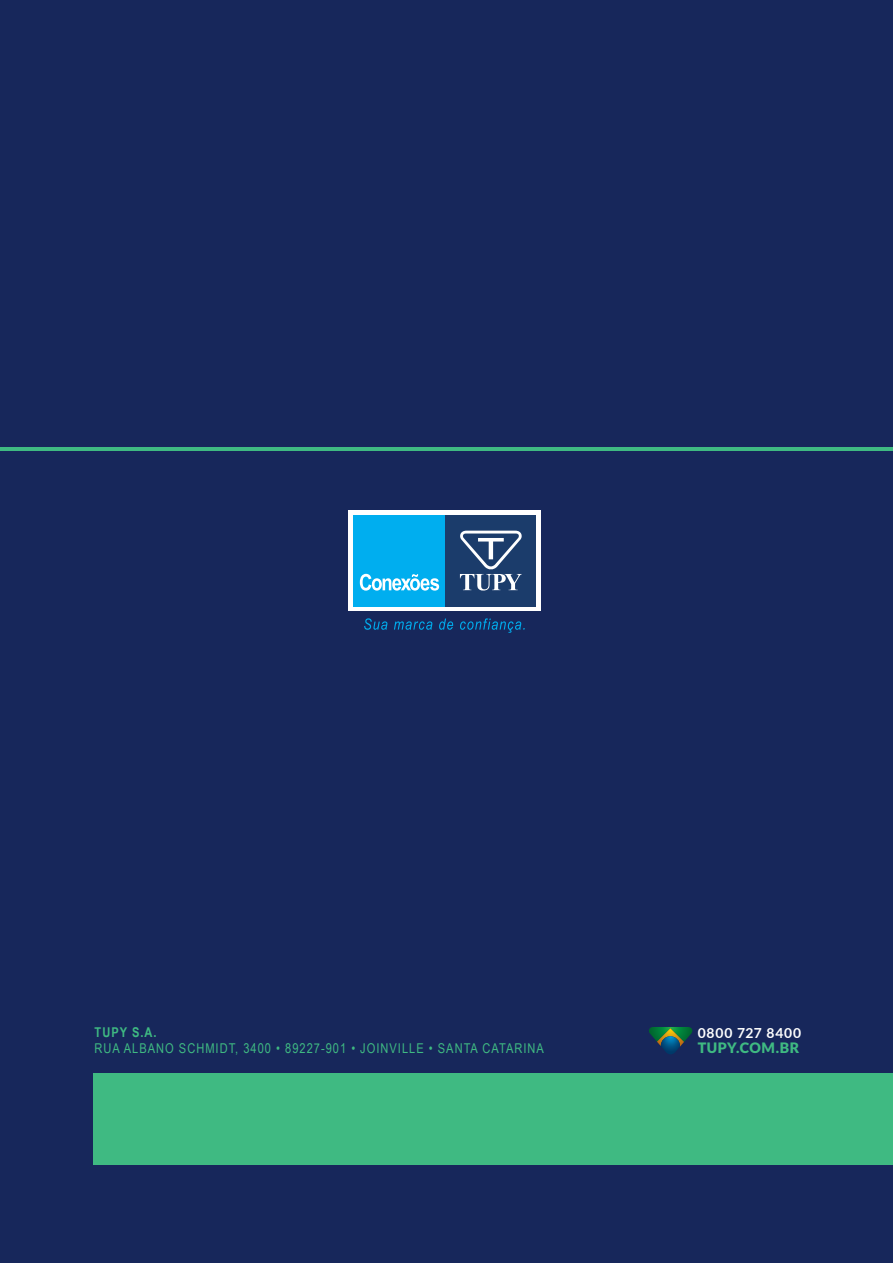
<style>
.page{position:relative;width:893px;height:1263px;background:#17275b}
.page>*{position:absolute;margin:0;border:0;box-sizing:border-box;transform-origin:0 0}
.t1{font:900 14.25px "Lato";letter-spacing:.04em;color:#3fba82}
.t2{font:700 13.8px "Lato";letter-spacing:.055em;color:#fff}
.t3{font:13.5px "Arial Narrow";letter-spacing:.075em;color:#3fba82}
.t4{font:700 13.5px "Arial Narrow";color:#3fba82}
</style>
<div class="page">
<div style="left:94px;top:1073px;width:799px;height:91px;background:#3fba82"></div>
<hr style="left:0;top:447px;width:893px;height:3px;background:#3fba82">
<svg style="left:649px;top:1027px;width:44px;height:27px"></svg>
<div style="left:349px;top:510px;width:192px;height:101px;background:#fff"></div>
<div style="left:445px;top:515px;width:91px;height:91px;background:#1b3c6b"></div>
<svg style="left:459px;top:531px;width:63px;height:59px"></svg>
<div style="left:353px;top:515px;width:92px;height:91px;background:#00aeef"></div>
<svg style="left:360px;top:574px;width:79px;height:17px"></svg>
<svg style="left:364px;top:618px;width:23px;height:12px"></svg>
<svg style="left:394px;top:621px;width:38px;height:9px"></svg>
<svg style="left:439px;top:618px;width:14px;height:12px"></svg>
<svg style="left:460px;top:618px;width:65px;height:15px"></svg>
<p class="t4" style="left:95px;top:1022px;width:64px">TUPY S.A.</p>
<p class="t3" style="left:95px;top:1038px;width:451px">RUA ALBANO SCHMIDT, 3400 • 89227-901 • JOINVILLE • SANTA CATARINA</p>
<p class="t2" style="left:698px;top:1023px;width:105px">0800 727 8400</p>
<p class="t1" style="left:698px;top:1039px;width:103px">TUPY.COM.BR</p>
</div>
